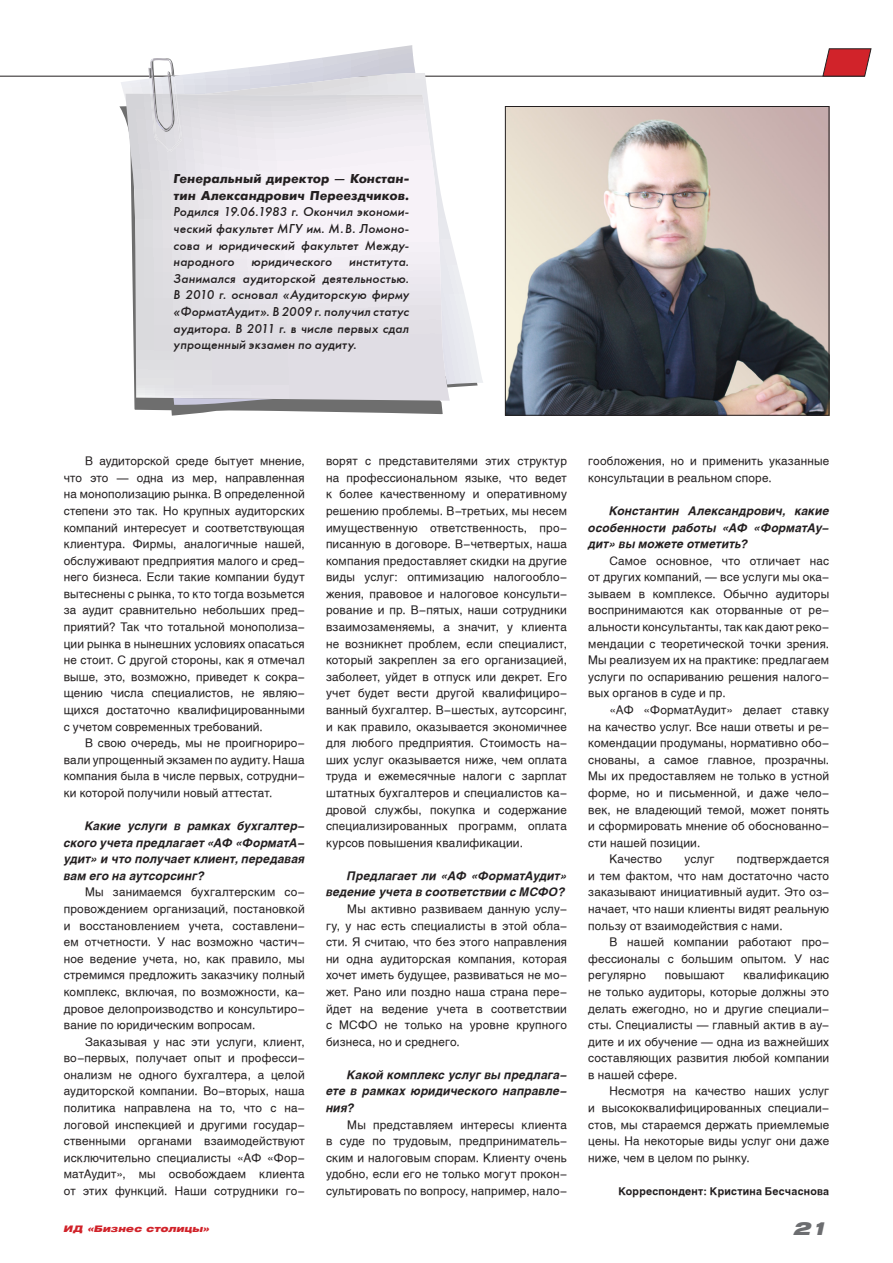
<style>
.page{position:relative;width:893px;height:1263px;background:#fff}
.page>*{position:absolute;margin:0;border:0;box-sizing:border-box;transform-origin:0 0}
.t1{font:italic 900 18px "Helios Ext";color:#6c6d70}
.Плашка{font:italic 12.75px/16.6px "Futura Futuris C";letter-spacing:.015em;color:#231f20;text-align:justify}
.Ответ{font:11.7px/16.6px "Helios";letter-spacing:.015em;color:#231f20;text-align:justify}
.Вопрос{font:italic 700 11.7px/16.6px "Helios";letter-spacing:.015em;color:#231f20;text-align:justify}
.Ответ-2{font:700 10.5px "Helios";letter-spacing:.02em;color:#231f20}
.t2{font:italic 900 9px "Helios Ext";letter-spacing:.025em;color:#d1232a}
.s1{font-weight:700}
</style>
<div class="page">
<hr style="left:0;top:76px;width:865px;height:1px;background:#231f20">
<svg style="left:822px;top:48px;width:50px;height:29px"></svg>
<svg style="left:3px;top:72px;width:440px;height:344px"></svg>
<svg style="left:174px;top:73px;width:309px;height:332px"></svg>
<svg style="left:125px;top:94px;width:325px;height:307px"></svg>
<img style="left:159px;top:113px;width:7px;height:6px">
<img style="left:159px;top:116px;width:6px;height:3px">
<img style="left:157px;top:113px;width:2px;height:6px">
<img style="left:166px;top:113px;width:17px;height:39px">
<img style="left:154px;top:119px;width:18px;height:32px">
<svg style="left:121px;top:45px;width:294px;height:68px"></svg>
<img style="left:151px;top:94px;width:6px;height:47px">
<img style="left:507px;top:108px;width:320px;height:305px">
<div style="left:505px;top:106px;width:324px;height:309px;border:1px solid #231f20"></div>
<p class="Плашка" style="left:174px;top:171px;width:237px"><span class="s1">Генеральный директор — Констан&shy;тин Александрович Переездчиков.<br></span>Родился 19.06.1983 г. Окончил экономи&shy;ческий факультет МГУ им. М.В. Ломоно&shy;сова и юридический факультет Между&shy;народного</p>
<p class="Плашка" style="left:174px;top:253px;width:237px;text-indent:176px">института.<br>Занимался аудиторской деятельностью.<br>В 2010 г. основал «Аудиторскую фирму «ФорматАудит». В 2009 г. получил статус аудитора. В 2011 г. в числе первых сдал упрощенный экзамен по аудиту.</p>
<p class="Плашка" style="left:252px;top:253px;width:82px">юридического</p>
<p class="Ответ" style="left:64px;top:453px;width:242px;text-indent:21px">В аудиторской среде бытует мнение, что это — одна из мер, направленная на монополизацию рынка. В определенной степени это так. Но крупных аудиторских компаний интересует и соответствующая клиентура. Фирмы, аналогичные нашей, обслуживают предприятия малого и сред‑ него бизнеса. Если такие компании будут вытеснены с рынка, то кто тогда возьмется за аудит сравнительно небольших пред‑ приятий? Так что тотальной монополиза‑ ции рынка в нынешних условиях опасаться не стоит. С другой стороны, как я отмечал выше, это, возможно, приведет к сокра‑ щению числа специалистов, не являю‑ щихся достаточно квалифицированными с учетом современных требований.</p>
<p class="Ответ" style="left:64px;top:734px;width:242px;text-indent:21px">В свою очередь, мы не проигнориро‑ вали упрощенный экзамен по аудиту. Наша компания была в числе первых, сотрудни‑ ки которой получили новый аттестат.</p>
<p class="Вопрос" style="left:64px;top:817px;width:242px;text-indent:21px">Какие услуги в рамках бухгалтер&shy;ского учета предлагает «АФ «ФорматА&shy;удит» и что получает клиент, передавая вам его на аутсорсинг?</p>
<p class="Ответ" style="left:64px;top:884px;width:242px;text-indent:21px">Мы занимаемся бухгалтерским со‑ провождением организаций, постановкой и восстановлением учета, составлени‑ ем отчетности. У нас возможно частич‑ ное ведение учета, но, как правило, мы стремимся предложить заказчику полный комплекс, включая, по возможности, ка‑ дровое делопроизводство и консультиро‑ вание по юридическим вопросам.</p>
<p class="Ответ" style="left:64px;top:1033px;width:242px;text-indent:21px">Заказывая у нас эти услуги, клиент, во‑первых, получает опыт и професси‑ онализм не одного бухгалтера, а целой аудиторской компании. Во-вторых, наша политика направлена на то, что с на‑ логовой инспекцией и другими государ‑ ственными органами взаимодействуют исключительно специалисты «АФ «Фор‑ матАудит», мы освобождаем клиента от этих функций. Наши сотрудники го‑</p>
<p class="Ответ" style="left:326px;top:453px;width:242px">ворят с представителями этих структур на профессиональном языке, что ведет к более качественному и оперативному решению проблемы. В-третьих, мы несем имущественную ответственность, про‑ писанную в договоре. В-четвертых, наша компания предоставляет скидки на другие виды услуг: оптимизацию налогообло‑ жения, правовое и налоговое консульти‑ рование и пр. В-пятых, наши сотрудники взаимозаменяемы, а значит, у клиента не возникнет проблем, если специалист, который закреплен за его организацией, заболеет, уйдет в отпуск или декрет. Его учет будет вести другой квалифициро‑ ванный бухгалтер. В-шестых, аутсорсинг, и как правило, оказывается экономичнее для любого предприятия. Стоимость на‑ ших услуг оказывается ниже, чем оплата труда и ежемесячные налоги с зарплат штатных бухгалтеров и специалистов ка‑ дровой службы, покупка и содержание специализированных программ, оплата курсов повышения квалификации.</p>
<p class="Вопрос" style="left:326px;top:867px;width:242px;text-align:right">Предлагает ли «АФ «ФорматАудит» ведение учета в соответствии с МСФО?</p>
<p class="Ответ" style="left:326px;top:900px;width:242px;text-indent:21px">Мы активно развиваем данную услу‑ гу, у нас есть специалисты в этой обла‑ сти. Я считаю, что без этого направления ни одна аудиторская компания, которая хочет иметь будущее, развиваться не мо‑ жет. Рано или поздно наша страна пере‑ йдет на ведение учета в соответствии с МСФО не только на уровне крупного бизнеса, но и среднего.</p>
<p class="Вопрос" style="left:326px;top:1066px;width:242px;text-indent:21px">Какой комплекс услуг вы предлага&shy;ете в рамках юридического направле&shy;ния?</p>
<p class="Ответ" style="left:326px;top:1116px;width:242px;text-indent:21px">Мы представляем интересы клиента в суде по трудовым, предприниматель‑ ским и налоговым спорам. Клиенту очень удобно, если его не только могут прокон‑ сультировать по вопросу, например, нало‑</p>
<p class="Ответ" style="left:588px;top:453px;width:242px">гообложения, но и применить указанные консультации в реальном споре.</p>
<p class="Вопрос" style="left:588px;top:502px;width:242px;text-indent:21px">Константин Александрович, какие особенности работы «АФ «ФорматАу&shy;дит» вы можете отметить?</p>
<p class="Ответ" style="left:588px;top:552px;width:242px;text-indent:21px">Самое основное, что отличает нас от других компаний, — все услуги мы ока‑ зываем в комплексе. Обычно аудиторы воспринимаются как оторванные от ре‑ альности консультанты, так как дают реко‑ мендации с теоретической точки зрения.<br>Мы реализуем их на практике: предлагаем услуги по оспариванию решения налого‑ вых органов в суде и пр.</p>
<p class="Ответ" style="left:588px;top:701px;width:242px;text-indent:21px">«АФ «ФорматАудит» делает ставку на качество услуг. Все наши ответы и ре‑ комендации продуманы, нормативно обо‑ снованы, а самое главное, прозрачны.<br>Мы их предоставляем не только в устной форме, но и письменной, и даже чело‑ век, не владеющий темой, может понять и сформировать мнение об обоснованно‑ сти нашей позиции.</p>
<p class="Ответ" style="left:609px;top:851px;width:54px">Качество</p>
<p class="Ответ" style="left:684px;top:851px;width:31px">услуг</p>
<p class="Ответ" style="left:588px;top:851px;width:242px;text-indent:148px">подтверждается и тем фактом, что нам достаточно часто заказывают инициативный аудит. Это оз‑ начает, что наши клиенты видят реальную пользу от взаимодействия с нами.</p>
<p class="Ответ" style="left:588px;top:933px;width:242px;text-indent:21px">В нашей компании работают про‑ фессионалы с большим опытом. У нас регулярно</p>
<p class="Ответ" style="left:588px;top:967px;width:242px;text-indent:155px">квалификацию не только аудиторы, которые должны это делать ежегодно, но и другие специали‑ сты. Специалисты — главный актив в ау‑ дите и их обучение — одна из важнейших составляющих развития любой компании в нашей сфере.</p>
<p class="Ответ" style="left:588px;top:1083px;width:242px;text-indent:21px">Несмотря на качество наших услуг и высококвалифицированных специали‑ стов, мы стараемся держать приемлемые цены. На некоторые виды услуг они даже ниже, чем в целом по рынку.</p>
<p class="Ответ-2" style="left:618px;top:1185px;width:212px">Корреспондент: Кристина Бесчаснова</p>
<p class="Ответ" style="left:665px;top:967px;width:61px">повышают</p>
<p class="t2" style="left:64px;top:1224px;width:147px">ИД «Бизнес столицы»</p>
<p class="t1" style="left:795px;top:1218px;width:36px">21</p>
</div>
